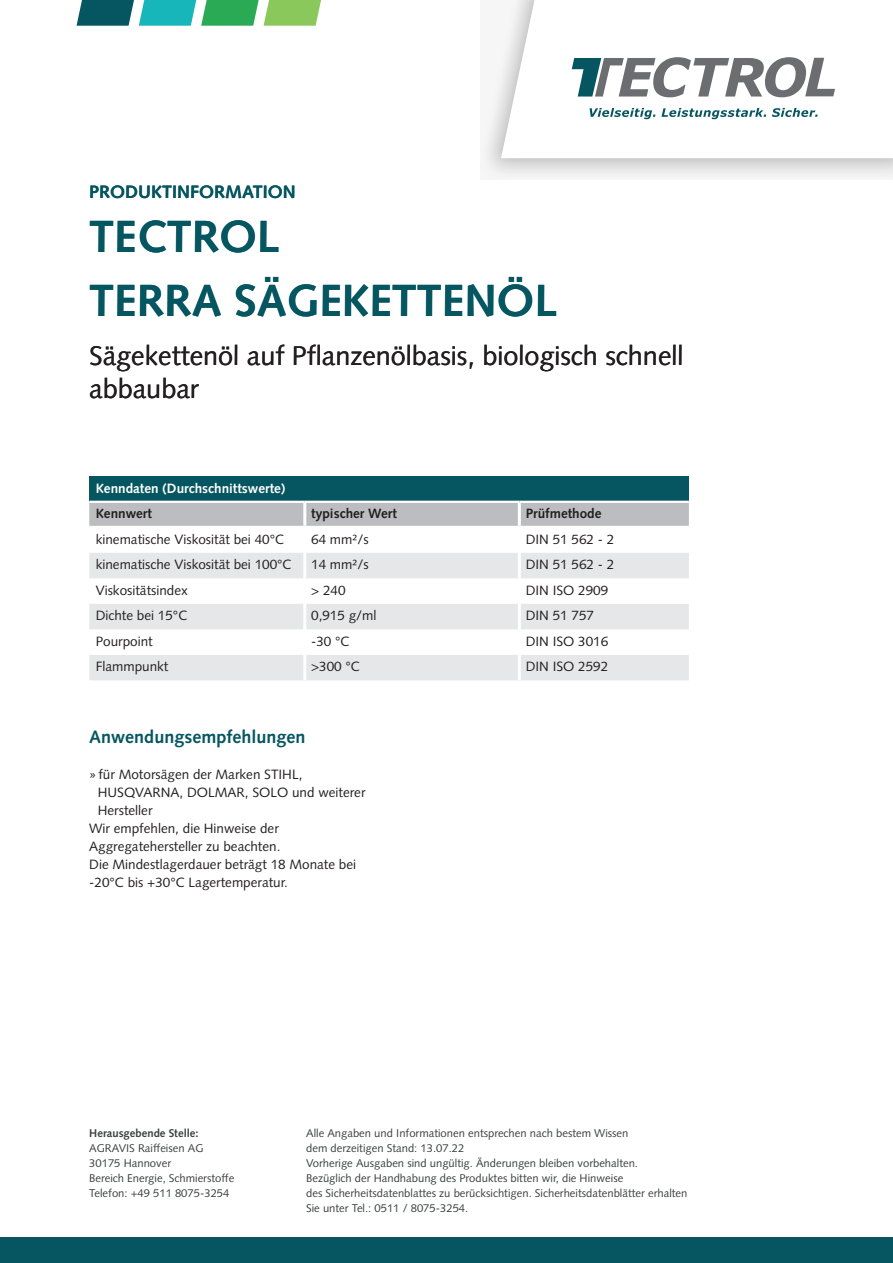
<style>
.page{position:relative;width:893px;height:1263px;background:#fff}
.page>*{position:absolute;margin:0;border:0;box-sizing:border-box;transform-origin:0 0}
.Produktname{font:700 45px "Syntax LT Std";color:#055661}
.Produktname-2{font:27px/32.4px "Syntax LT Std";color:#231f20}
.Zwischenheadline{font:700 18px "Syntax LT Std";color:#055661}
.Kopfzeile{font:700 18px "Syntax LT Std";color:#055661}
.ENE-Tabelle-Normal{font:13.5px "Syntax LT Std";color:#231f20}
.Copy{font:13.5px/18px "Syntax LT Std";color:#231f20}
.ENE-Tabelle-Subline{font:700 13.5px "Syntax LT Std";color:#231f20}
.ENE-Tabelle-Headline{font:700 13.5px "Syntax LT Std";color:#fff}
.t1{font:11.25px/15px "Syntax LT Std";color:#39413d}
.s1{font-weight:700}
</style>
<div class="page">
<svg style="left:483px;top:71px;width:410px;height:107px"></svg>
<svg style="left:501px;top:0;width:392px;height:158px"></svg>
<svg style="left:590px;top:108px;width:65px;height:11px"></svg>
<svg style="left:661px;top:108px;width:105px;height:11px"></svg>
<svg style="left:772px;top:108px;width:46px;height:9px"></svg>
<svg style="left:572px;top:57px;width:263px;height:40px"></svg>
<svg style="left:77px;top:0;width:244px;height:26px;background:#53ae88"></svg>
<div style="left:0;top:1237px;width:893px;height:26px;background:#055661"></div>
<div style="left:89px;top:476px;width:600px;height:26px;background:#055661"></div>
<div style="left:89px;top:503px;width:600px;height:23px;background:#bcbdc0"></div>
<svg style="left:89px;top:553px;width:600px;height:127px;fill:#e6e7e9"></svg>
<hr style="left:89px;top:501px;width:216px;height:2px;background:#fff">
<hr style="left:305px;top:501px;width:214px;height:2px;background:#fff">
<hr style="left:303px;top:503px;width:3px;height:23px;background:#fff">
<hr style="left:519px;top:501px;width:170px;height:2px;background:#fff">
<hr style="left:518px;top:503px;width:3px;height:23px;background:#fff">
<hr style="left:303px;top:553px;width:3px;height:25px;background:#fff">
<hr style="left:518px;top:553px;width:3px;height:25px;background:#fff">
<hr style="left:303px;top:578px;width:3px;height:26px;background:#fff">
<hr style="left:518px;top:578px;width:3px;height:26px;background:#fff">
<hr style="left:303px;top:604px;width:3px;height:25px;background:#fff">
<hr style="left:518px;top:604px;width:3px;height:25px;background:#fff">
<hr style="left:303px;top:629px;width:3px;height:26px;background:#fff">
<hr style="left:518px;top:629px;width:3px;height:26px;background:#fff">
<hr style="left:303px;top:655px;width:3px;height:25px;background:#fff">
<hr style="left:518px;top:655px;width:3px;height:25px;background:#fff">
<p class="Kopfzeile" style="left:89px;top:182px;width:208px">PRODUKTINFORMATION</p>
<p class="Produktname" style="left:89px;top:211px;width:191px">TECTROL</p>
<p class="Produktname" style="left:89px;top:274px;width:469px">TERRA SÄGEKETTENÖL</p>
<p class="Produktname-2" style="left:89px;top:340px;width:596px">Sägekettenöl auf Pflanzenölbasis, biologisch schnell abbaubar</p>
<p class="ENE-Tabelle-Headline" style="left:96px;top:480px;width:191px">Kenndaten (Durchschnittswerte)</p>
<p class="ENE-Tabelle-Subline" style="left:96px;top:506px;width:58px">Kennwert</p>
<p class="ENE-Tabelle-Subline" style="left:311px;top:506px;width:87px">typischer Wert</p>
<p class="ENE-Tabelle-Subline" style="left:526px;top:506px;width:77px">Prüfmethode</p>
<p class="ENE-Tabelle-Normal" style="left:96px;top:531px;width:190px">kinematische Viskosität bei 40°C</p>
<p class="ENE-Tabelle-Normal" style="left:311px;top:531px;width:59px">64 mm²/s</p>
<p class="ENE-Tabelle-Normal" style="left:526px;top:531px;width:90px">DIN 51 562 - 2</p>
<p class="ENE-Tabelle-Normal" style="left:96px;top:557px;width:197px">kinematische Viskosität bei 100°C</p>
<p class="ENE-Tabelle-Normal" style="left:311px;top:557px;width:59px">14 mm²/s</p>
<p class="ENE-Tabelle-Normal" style="left:526px;top:557px;width:90px">DIN 51 562 - 2</p>
<p class="ENE-Tabelle-Normal" style="left:96px;top:582px;width:94px">Viskositätsindex</p>
<p class="ENE-Tabelle-Normal" style="left:311px;top:582px;width:36px">&gt; 240</p>
<p class="ENE-Tabelle-Normal" style="left:526px;top:582px;width:84px">DIN ISO 2909</p>
<p class="ENE-Tabelle-Normal" style="left:96px;top:608px;width:93px">Dichte bei 15°C</p>
<p class="ENE-Tabelle-Normal" style="left:311px;top:608px;width:67px">0,915 g/ml</p>
<p class="ENE-Tabelle-Normal" style="left:526px;top:608px;width:70px">DIN 51 757</p>
<p class="ENE-Tabelle-Normal" style="left:96px;top:633px;width:59px">Pourpoint</p>
<p class="ENE-Tabelle-Normal" style="left:311px;top:633px;width:40px">-30 °C</p>
<p class="ENE-Tabelle-Normal" style="left:526px;top:633px;width:84px">DIN ISO 3016</p>
<p class="ENE-Tabelle-Normal" style="left:96px;top:659px;width:74px">Flammpunkt</p>
<p class="ENE-Tabelle-Normal" style="left:311px;top:659px;width:50px">&gt;300 °C</p>
<p class="ENE-Tabelle-Normal" style="left:526px;top:659px;width:84px">DIN ISO 2592</p>
<p class="Zwischenheadline" style="left:89px;top:726px;width:218px">Anwendungsempfehlungen</p>
<p class="Copy" style="left:98px;top:765px;width:269px;text-indent:-9px">»für Motorsägen der Marken STIHL,<br>HUSQVARNA, DOLMAR, SOLO und weiterer<br>Hersteller</p>
<p class="Copy" style="left:89px;top:819px;width:193px">Wir empfehlen, die Hinweise der<br>Aggregatehersteller zu beachten.</p>
<p class="Copy" style="left:89px;top:855px;width:268px">Die Mindestlagerdauer beträgt 18 Monate bei -20°C bis +30°C Lagertemperatur.</p>
<p class="t1" style="left:89px;top:1125px;width:147px"><span class="s1">Herausgebende Stelle:<br></span>AGRAVIS Raiffeisen AG<br>30175 Hannover<br>Bereich Energie, Schmierstoffe<br>Telefon: +49 511 8075-3254</p>
<p class="t1" style="left:306px;top:1125px;width:383px">Alle Angaben und Informationen entsprechen nach bestem Wissen<br>dem derzeitigen Stand: 13.07.22<br>Vorherige Ausgaben sind ungültig. Änderungen bleiben vorbehalten.<br>Bezüglich der Handhabung des Produktes bitten wir, die Hinweise<br>des Sicherheitsdatenblattes zu berücksichtigen. Sicherheitsdatenblätter erhalten Sie unter Tel.: 0511 / 8075-3254.</p>
</div>
